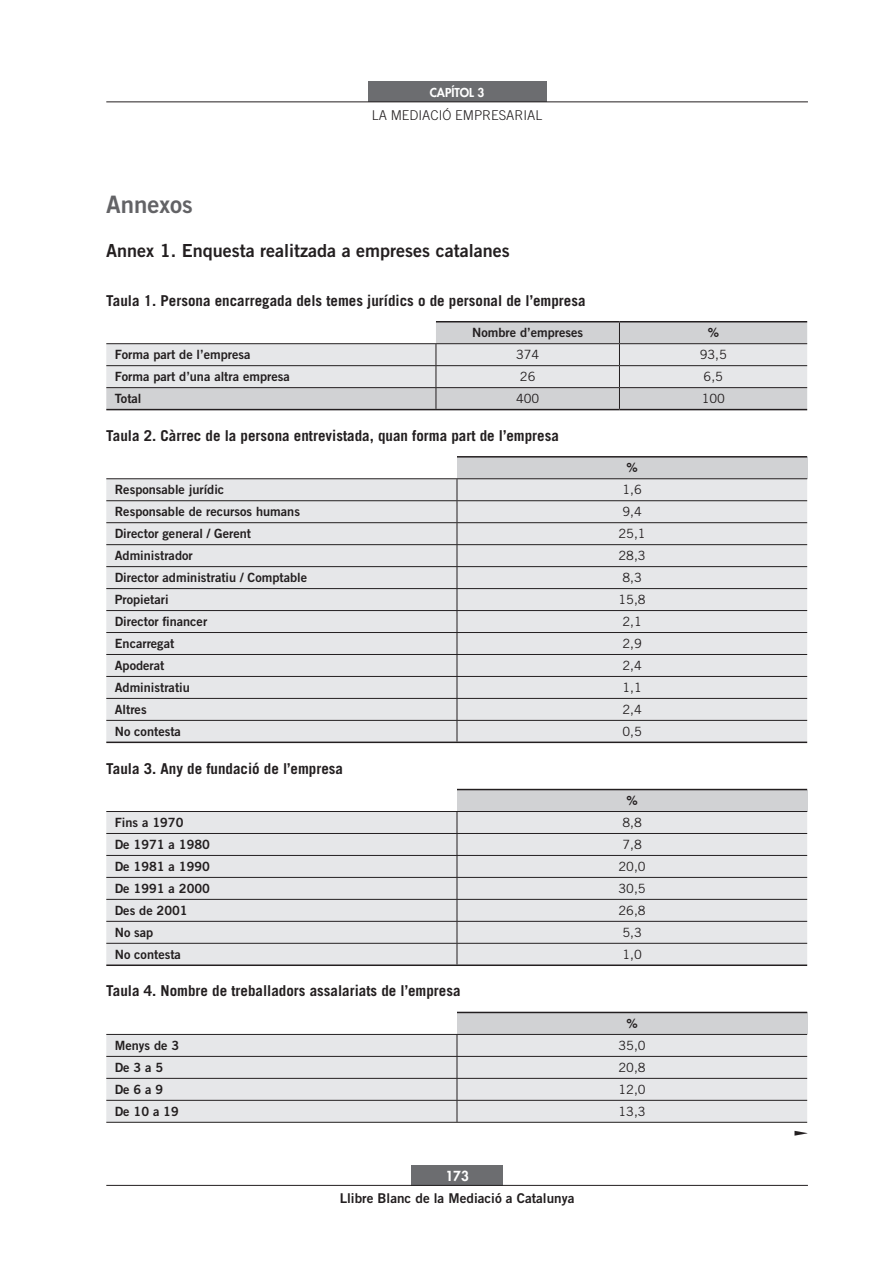
<style>
.page{position:relative;width:893px;height:1263px;background:#fff}
.page>*{position:absolute;margin:0;border:0;box-sizing:border-box;transform-origin:0 0}
.t1{font:24px "Trade Gothic LT Std Bd 2";color:#636366}
.t2{font:18px "Trade Gothic LT Std Bd 2";color:#231f20}
.t3{font:700 15px "Trade Gothic LT Std";color:#231f20}
.t4{font:14.25px "Directions";color:#231f20}
.t5{font:13.5px "Trade Gothic LT Std Bd 2";color:#231f20}
.t6{font:300 13.5px "Trade Gothic LT Std";color:#231f20}
.t7{font:800 13.5px "Futura Std";color:#fff}
.t8{font:12.75px "Trade Gothic LT Std Bd 2";color:#231f20}
.t9{font:12.75px "Trade Gothic LT Std";color:#231f20}
.t10{font:800 12px "Futura Std";color:#fff}
</style>
<div class="page">
<div style="left:411px;top:1165px;width:92px;height:20px;background:#6c6d70"></div>
<div style="left:368px;top:82px;width:179px;height:20px;background:#6c6d70"></div>
<hr style="left:106px;top:1185px;width:702px;height:1px;background:#231f20">
<hr style="left:106px;top:102px;width:702px;height:1px;background:#231f20">
<svg style="left:106px;top:322px;width:701px;height:87px;background:#dcdddf"></svg>
<hr style="left:106px;top:343px;width:330px;height:1px;background:#231f20">
<hr style="left:436px;top:343px;width:183px;height:1px;background:#231f20">
<hr style="left:619px;top:343px;width:188px;height:1px;background:#231f20">
<hr style="left:436px;top:321px;width:183px;height:1px;background:#231f20">
<hr style="left:619px;top:321px;width:188px;height:1px;background:#231f20">
<hr style="left:106px;top:387px;width:330px;height:1px;background:#231f20">
<hr style="left:436px;top:387px;width:183px;height:1px;background:#231f20">
<hr style="left:619px;top:387px;width:188px;height:1px;background:#231f20">
<hr style="left:106px;top:409px;width:330px;height:1px;background:#231f20">
<hr style="left:436px;top:409px;width:183px;height:1px;background:#231f20">
<hr style="left:619px;top:409px;width:188px;height:1px;background:#231f20">
<div style="left:457px;top:457px;width:350px;height:22px;background:#d1d2d4"></div>
<div style="left:106px;top:479px;width:701px;height:262px;background:#e6e7e9"></div>
<hr style="left:106px;top:500px;width:351px;height:1px;background:#231f20">
<hr style="left:457px;top:500px;width:350px;height:1px;background:#231f20">
<hr style="left:106px;top:522px;width:351px;height:1px;background:#231f20">
<hr style="left:457px;top:522px;width:350px;height:1px;background:#231f20">
<hr style="left:106px;top:544px;width:351px;height:1px;background:#231f20">
<hr style="left:457px;top:544px;width:350px;height:1px;background:#231f20">
<hr style="left:106px;top:566px;width:351px;height:1px;background:#231f20">
<hr style="left:457px;top:566px;width:350px;height:1px;background:#231f20">
<hr style="left:106px;top:588px;width:351px;height:1px;background:#231f20">
<hr style="left:457px;top:588px;width:350px;height:1px;background:#231f20">
<hr style="left:106px;top:610px;width:351px;height:1px;background:#231f20">
<hr style="left:457px;top:610px;width:350px;height:1px;background:#231f20">
<hr style="left:106px;top:632px;width:351px;height:1px;background:#231f20">
<hr style="left:457px;top:632px;width:350px;height:1px;background:#231f20">
<hr style="left:106px;top:654px;width:351px;height:1px;background:#231f20">
<hr style="left:457px;top:654px;width:350px;height:1px;background:#231f20">
<hr style="left:106px;top:676px;width:351px;height:1px;background:#231f20">
<hr style="left:457px;top:676px;width:350px;height:1px;background:#231f20">
<hr style="left:106px;top:698px;width:351px;height:1px;background:#231f20">
<hr style="left:457px;top:698px;width:350px;height:1px;background:#231f20">
<hr style="left:106px;top:720px;width:351px;height:1px;background:#231f20">
<hr style="left:457px;top:720px;width:350px;height:1px;background:#231f20">
<svg style="left:457px;top:479px;width:1px;height:262px"></svg>
<hr style="left:106px;top:478px;width:351px;height:1px;background:#231f20">
<hr style="left:106px;top:741px;width:351px;height:2px;background:#231f20">
<hr style="left:457px;top:741px;width:350px;height:2px;background:#231f20">
<hr style="left:457px;top:456px;width:350px;height:2px;background:#231f20">
<hr style="left:457px;top:478px;width:350px;height:1px;background:#231f20">
<div style="left:457px;top:789px;width:350px;height:22px;background:#d1d2d4"></div>
<div style="left:106px;top:812px;width:701px;height:152px;background:#e6e7e9"></div>
<hr style="left:106px;top:833px;width:351px;height:1px;background:#231f20">
<hr style="left:457px;top:833px;width:350px;height:1px;background:#231f20">
<hr style="left:106px;top:855px;width:351px;height:1px;background:#231f20">
<hr style="left:457px;top:855px;width:350px;height:1px;background:#231f20">
<hr style="left:106px;top:877px;width:351px;height:1px;background:#231f20">
<hr style="left:457px;top:877px;width:350px;height:1px;background:#231f20">
<hr style="left:106px;top:899px;width:351px;height:1px;background:#231f20">
<hr style="left:457px;top:899px;width:350px;height:1px;background:#231f20">
<hr style="left:106px;top:921px;width:351px;height:1px;background:#231f20">
<hr style="left:457px;top:921px;width:350px;height:1px;background:#231f20">
<hr style="left:106px;top:943px;width:351px;height:1px;background:#231f20">
<hr style="left:457px;top:943px;width:350px;height:1px;background:#231f20">
<svg style="left:457px;top:812px;width:1px;height:152px"></svg>
<hr style="left:106px;top:811px;width:351px;height:1px;background:#231f20">
<hr style="left:106px;top:964px;width:351px;height:2px;background:#231f20">
<hr style="left:457px;top:964px;width:350px;height:2px;background:#231f20">
<hr style="left:457px;top:789px;width:350px;height:1px;background:#231f20">
<hr style="left:457px;top:811px;width:350px;height:1px;background:#231f20">
<div style="left:457px;top:1012px;width:350px;height:22px;background:#d1d2d4"></div>
<div style="left:106px;top:1035px;width:701px;height:87px;background:#e6e7e9"></div>
<hr style="left:106px;top:1056px;width:351px;height:1px;background:#231f20">
<hr style="left:457px;top:1056px;width:350px;height:1px;background:#231f20">
<hr style="left:106px;top:1078px;width:351px;height:1px;background:#231f20">
<hr style="left:457px;top:1078px;width:350px;height:1px;background:#231f20">
<hr style="left:106px;top:1100px;width:351px;height:1px;background:#231f20">
<hr style="left:457px;top:1100px;width:350px;height:1px;background:#231f20">
<svg style="left:457px;top:1035px;width:1px;height:87px"></svg>
<hr style="left:106px;top:1122px;width:351px;height:1px;background:#231f20">
<hr style="left:457px;top:1122px;width:350px;height:1px;background:#231f20">
<hr style="left:106px;top:1034px;width:351px;height:1px;background:#231f20">
<hr style="left:457px;top:1012px;width:350px;height:1px;background:#231f20">
<hr style="left:457px;top:1034px;width:350px;height:1px;background:#231f20">
<p class="t10" style="left:430px;top:85px;width:56px">CAPÍTOL 3</p>
<p class="t6" style="left:372px;top:107px;width:27px">LA MEDIACI</p>
<p class="t6" style="left:442px;top:107px;width:22px">Ó EMPRESARIAL</p>
<h1 class="t1" style="left:106px;top:189px;width:88px">Annexos</h1>
<h2 class="t2" style="left:106px;top:239px;width:405px">Annex 1. Enquesta realitzada a empreses catalanes</h2>
<p class="t3" style="left:106px;top:291px;width:481px">Taula 1. Persona encarregada dels temes jurídics o de personal de l’empresa</p>
<p class="t8" style="left:472px;top:325px;width:112px">Nombre d’empreses</p>
<p class="t8" style="left:708px;top:325px;width:13px">%</p>
<p class="t8" style="left:115px;top:347px;width:137px">Forma part de l’empresa</p>
<p class="t9" style="left:516px;top:347px;width:25px">374</p>
<p class="t9" style="left:700px;top:347px;width:29px">93,5</p>
<p class="t8" style="left:115px;top:369px;width:176px">Forma part d’una altra empresa</p>
<p class="t9" style="left:520px;top:369px;width:17px">26</p>
<p class="t9" style="left:704px;top:369px;width:21px">6,5</p>
<p class="t8" style="left:115px;top:391px;width:28px">Total</p>
<p class="t9" style="left:516px;top:391px;width:25px">400</p>
<p class="t9" style="left:702px;top:391px;width:25px">100</p>
<p class="t3" style="left:106px;top:426px;width:454px">Taula 2. Càrrec de la persona entrevistada, quan forma part de l’empresa</p>
<p class="t8" style="left:626px;top:460px;width:13px">%</p>
<p class="t8" style="left:115px;top:482px;width:111px">Responsable jurídic</p>
<p class="t9" style="left:622px;top:482px;width:21px">1,6</p>
<p class="t8" style="left:115px;top:504px;width:187px">Responsable de recursos humans</p>
<p class="t9" style="left:622px;top:504px;width:21px">9,4</p>
<p class="t8" style="left:115px;top:526px;width:138px">Director general / Gerent</p>
<p class="t9" style="left:618px;top:526px;width:29px">25,1</p>
<p class="t8" style="left:115px;top:548px;width:79px">Administrador</p>
<p class="t9" style="left:618px;top:548px;width:29px">28,3</p>
<p class="t8" style="left:115px;top:570px;width:194px">Director administratiu / Comptable</p>
<p class="t9" style="left:622px;top:570px;width:21px">8,3</p>
<p class="t8" style="left:115px;top:592px;width:55px">Propietari</p>
<p class="t9" style="left:618px;top:592px;width:29px">15,8</p>
<p class="t8" style="left:115px;top:614px;width:94px">Director financer</p>
<p class="t9" style="left:622px;top:614px;width:21px">2,1</p>
<p class="t8" style="left:115px;top:636px;width:61px">Encarregat</p>
<p class="t9" style="left:622px;top:636px;width:21px">2,9</p>
<p class="t8" style="left:115px;top:657px;width:51px">Apoderat</p>
<p class="t9" style="left:622px;top:658px;width:21px">2,4</p>
<p class="t8" style="left:115px;top:679px;width:77px">Administratiu</p>
<p class="t9" style="left:622px;top:680px;width:21px">1,1</p>
<p class="t8" style="left:115px;top:701px;width:33px">Altres</p>
<p class="t9" style="left:622px;top:702px;width:21px">2,4</p>
<p class="t8" style="left:115px;top:723px;width:68px">No contesta</p>
<p class="t9" style="left:622px;top:724px;width:21px">0,5</p>
<p class="t3" style="left:106px;top:759px;width:238px">Taula 3. Any de fundació de l’empresa</p>
<p class="t8" style="left:626px;top:793px;width:13px">%</p>
<p class="t8" style="left:115px;top:815px;width:70px">Fins a 1970</p>
<p class="t9" style="left:622px;top:815px;width:21px">8,8</p>
<p class="t8" style="left:115px;top:836px;width:97px">De 1971 a 1980</p>
<p class="t9" style="left:622px;top:837px;width:21px">7,8</p>
<p class="t8" style="left:115px;top:858px;width:97px">De 1981 a 1990</p>
<p class="t9" style="left:618px;top:859px;width:29px">20,0</p>
<p class="t8" style="left:115px;top:880px;width:97px">De 1991 a 2000</p>
<p class="t9" style="left:618px;top:881px;width:29px">30,5</p>
<p class="t8" style="left:115px;top:902px;width:74px">Des de 2001</p>
<p class="t9" style="left:618px;top:903px;width:29px">26,8</p>
<p class="t8" style="left:115px;top:924px;width:40px">No sap</p>
<p class="t9" style="left:622px;top:925px;width:21px">5,3</p>
<p class="t8" style="left:115px;top:946px;width:68px">No contesta</p>
<p class="t9" style="left:622px;top:946px;width:21px">1,0</p>
<p class="t3" style="left:106px;top:982px;width:356px">Taula 4. Nombre de treballadors assalariats de l’empresa</p>
<p class="t8" style="left:626px;top:1015px;width:13px">%</p>
<p class="t8" style="left:115px;top:1037px;width:66px">Menys de 3</p>
<p class="t9" style="left:618px;top:1038px;width:29px">35,0</p>
<p class="t8" style="left:115px;top:1059px;width:50px">De 3 a 5</p>
<p class="t9" style="left:618px;top:1060px;width:29px">20,8</p>
<p class="t8" style="left:115px;top:1081px;width:50px">De 6 a 9</p>
<p class="t9" style="left:618px;top:1082px;width:29px">12,0</p>
<p class="t8" style="left:115px;top:1103px;width:66px">De 10 a 19</p>
<p class="t9" style="left:618px;top:1104px;width:29px">13,3</p>
<p class="t7" style="left:445px;top:1167px;width:25px">173</p>
<p class="t5" style="left:340px;top:1190px;width:236px">Llibre Blanc de la Mediació a Catalunya</p>
<p class="t4" style="left:794px;top:1128px;width:16px">l</p>
</div>
